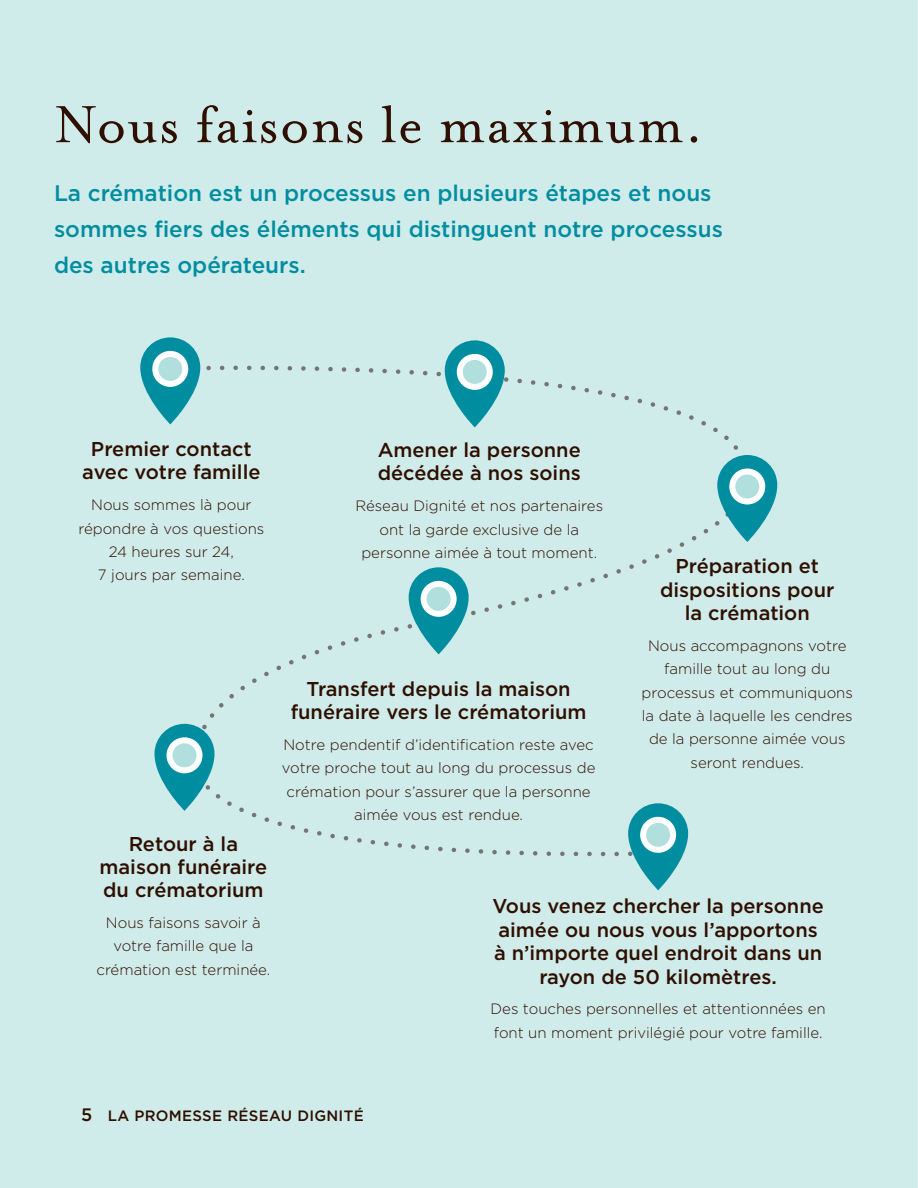
<style>
.page{position:relative;width:918px;height:1188px;background:#cfebea}
.page>*{position:absolute;margin:0;border:0;box-sizing:border-box;transform-origin:0 0}
.t1{font:60px "Mrs Eaves OT";letter-spacing:.015em;color:#2f0f00}
.t2{font:500 22.5px/36px "Gotham";color:#008da0}
.t3{font:500 20.1px/23.4px "Gotham";color:#2f0f00;text-align:center}
.t4{font:300 15px/23.4px "Gotham";color:#2f0f00;text-align:center}
.t5{font:500 15px "Gotham";letter-spacing:.02em;color:#2f0f00}
.s1{font-size:18px}
</style>
<div class="page">
<hr style="left:917px;top:0;width:1px;height:1188px;background:#eff0ef">
<svg style="left:170px;top:361px;width:572px;height:115px"></svg>
<svg style="left:192px;top:521px;width:528px;height:336px"></svg>
<svg style="left:717px;top:455px;width:60px;height:87px;fill:#008da0"></svg>
<div style="left:732px;top:472px;width:30px;height:30px;background:#b1dfde;border-radius:50%"></div>
<div style="left:729px;top:469px;width:36px;height:36px;border:6px solid #fff;border-radius:50%"></div>
<svg style="left:445px;top:340px;width:60px;height:87px;fill:#008da0"></svg>
<div style="left:460px;top:357px;width:30px;height:30px;background:#b1dfde;border-radius:50%"></div>
<div style="left:457px;top:354px;width:36px;height:36px;border:6px solid #fff;border-radius:50%"></div>
<svg style="left:140px;top:337px;width:60px;height:87px;fill:#008da0"></svg>
<div style="left:155px;top:354px;width:30px;height:30px;background:#b1dfde;border-radius:50%"></div>
<div style="left:152px;top:351px;width:36px;height:36px;border:6px solid #fff;border-radius:50%"></div>
<svg style="left:409px;top:567px;width:60px;height:87px;fill:#008da0"></svg>
<svg style="left:424px;top:584px;width:30px;height:30px"></svg>
<div style="left:421px;top:581px;width:36px;height:36px;border:6px solid #fff;border-radius:50%"></div>
<svg style="left:154px;top:724px;width:60px;height:87px;fill:#008da0"></svg>
<div style="left:170px;top:740px;width:30px;height:30px;background:#b1dfde;border-radius:50%"></div>
<div style="left:166px;top:737px;width:36px;height:36px;border:6px solid #fff;border-radius:50%"></div>
<svg style="left:628px;top:803px;width:60px;height:87px;fill:#008da0"></svg>
<div style="left:643px;top:820px;width:30px;height:30px;background:#b1dfde;border-radius:50%"></div>
<div style="left:640px;top:817px;width:36px;height:36px;border:6px solid #fff;border-radius:50%"></div>
<p class="t1" style="left:54px;top:92px;width:651px">Nous faisons le maximum.</p>
<p class="t2" style="left:54px;top:174px;width:670px">La crémation est un processus en plusieurs étapes et nous sommes fiers des éléments qui distinguent notre processus des autres opérateurs.</p>
<p class="t3" style="left:82px;top:437px;width:180px">Premier contact avec votre famille</p>
<p class="t4" style="left:78px;top:493px;width:187px">Nous sommes là pour répondre à vos questions<br>24 heures sur 24,<br>7 jours par semaine.</p>
<p class="t3" style="left:99px;top:831px;width:169px">Retour à la maison funéraire du crématorium</p>
<p class="t4" style="left:96px;top:911px;width:175px">Nous faisons savoir à votre famille que la crémation est terminée.</p>
<p class="t3" style="left:378px;top:438px;width:205px;text-align:left">Amener la personne décédée à nos soins</p>
<p class="t4" style="left:355px;top:494px;width:249px">Réseau Dignité et nos partenaires ont la garde exclusive de la personne aimée à tout moment.</p>
<p class="t3" style="left:291px;top:677px;width:297px">Transfert depuis la maison funéraire vers le crématorium</p>
<p class="t4" style="left:282px;top:733px;width:315px">Notre pendentif d’identification reste avec votre proche tout au long du processus de crémation pour s’assurer que la personne aimée vous est rendue.</p>
<p class="t3" style="left:660px;top:554px;width:176px">Préparation et dispositions pour la crémation</p>
<p class="t4" style="left:642px;top:633px;width:213px">Nous accompagnons votre famille tout au long du processus et communiquons la date à laquelle les cendres de la personne aimée vous seront rendues.</p>
<p class="t3" style="left:492px;top:894px;width:333px">Vous venez chercher la personne aimée ou nous vous l’apportons à n’importe quel endroit dans un rayon de 50 kilomètres.</p>
<p class="t4" style="left:491px;top:997px;width:337px;text-align:left">Des touches personnelles et attentionnées en font un moment privilégié pour votre famille.</p>
<p class="t5" style="left:81px;top:1105px;width:284px"><span class="s1">5</span> LA PROMESSE RÉSEAU DIGNITÉ</p>
</div>
